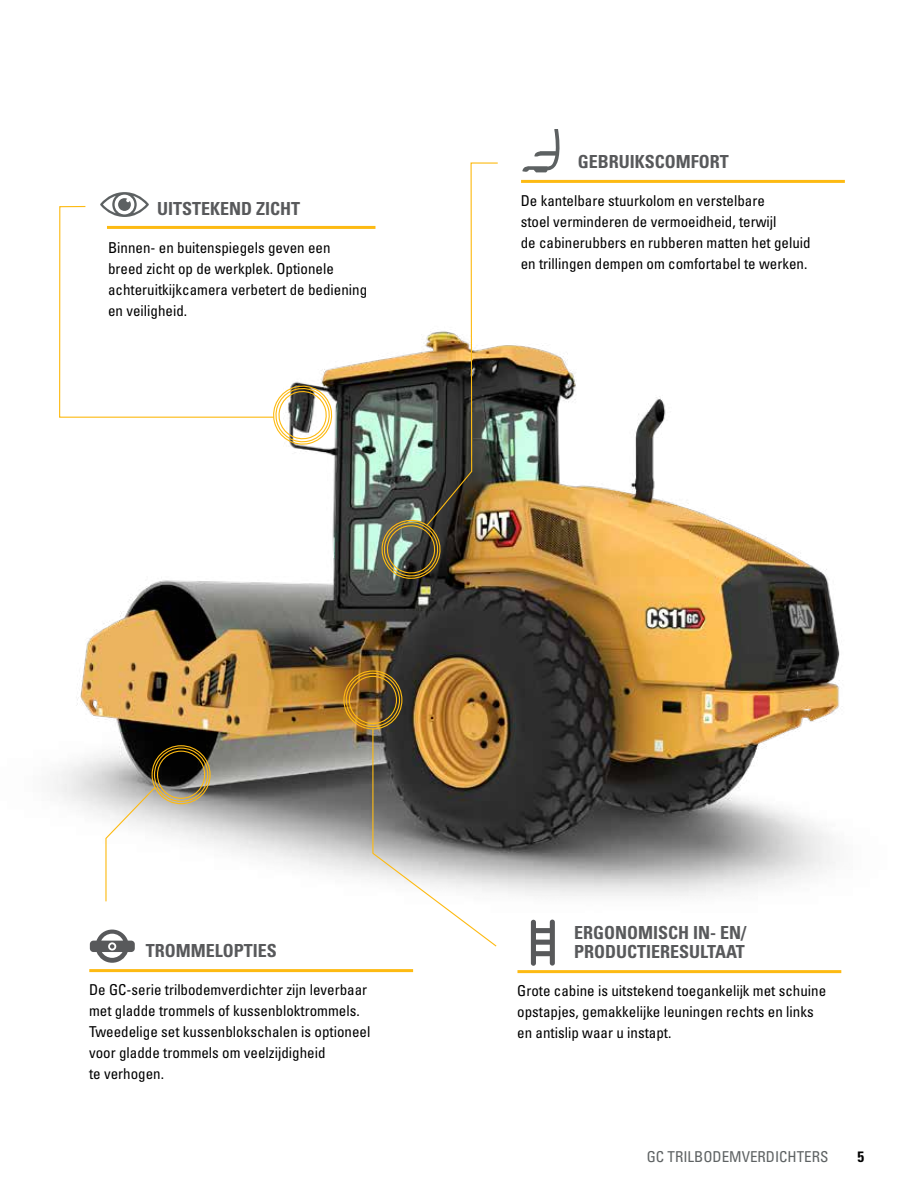
<style>
.page{position:relative;width:918px;height:1188px;background:#fff}
.page>*{position:absolute;margin:0;border:0;box-sizing:border-box;transform-origin:0 0}
.Subhead_small_gray{font:700 condensed 18px/19.5px "Univers LT Std";color:#58595b}
.Body_copy{font:condensed 15px/21px "Univers LT Std";color:#000}
.t1{font:condensed 15px "Univers LT Std";color:#5e6263}
.t2{font:700 condensed 15px "Univers LT Std";color:#000}
</style>
<div class="page">
<img style="left:54px;top:345px;width:788px;height:629px">
<div style="left:343px;top:670px;width:59px;height:59px;border:1px solid #fdba12;border-radius:50%"></div>
<div style="left:346px;top:673px;width:54px;height:54px;border:1px solid #fdba12;border-radius:50%"></div>
<div style="left:349px;top:676px;width:48px;height:48px;border:1px solid #fdba12;border-radius:50%"></div>
<svg style="left:372px;top:728px;width:126px;height:220px"></svg>
<img style="left:380px;top:162px;width:119px;height:419px">
<hr style="left:89px;top:969px;width:324px;height:3px;background:#fdba12">
<hr style="left:517px;top:970px;width:324px;height:3px;background:#fdba12">
<hr style="left:107px;top:226px;width:268px;height:3px;background:#fdba12">
<svg style="left:100px;top:192px;width:49px;height:13px"></svg>
<hr style="left:521px;top:180px;width:324px;height:3px;background:#fdba12">
<svg style="left:522px;top:129px;width:38px;height:44px"></svg>
<div style="left:152px;top:745px;width:59px;height:59px;border:1px solid #fdba12;border-radius:50%"></div>
<div style="left:154px;top:748px;width:54px;height:54px;border:1px solid #fdba12;border-radius:50%"></div>
<div style="left:157px;top:751px;width:48px;height:48px;border:1px solid #fdba12;border-radius:50%"></div>
<svg style="left:105px;top:786px;width:52px;height:117px"></svg>
<svg style="left:271px;top:383px;width:64px;height:64px"></svg>
<svg style="left:59px;top:205px;width:216px;height:213px"></svg>
<svg style="left:90px;top:930px;width:45px;height:33px"></svg>
<svg style="left:531px;top:920px;width:24px;height:46px"></svg>
<p class="Subhead_small_gray" style="left:157px;top:199px;width:145px">UITSTEKEND ZICHT</p>
<p class="Body_copy" style="left:108px;top:237px;width:261px">Binnen- en buitenspiegels geven een breed zicht op de werkplek. Optionele achteruitkijkcamera verbetert de bediening en veiligheid.</p>
<p class="Subhead_small_gray" style="left:578px;top:152px;width:153px">GEBRUIKSCOMFORT</p>
<p class="Body_copy" style="left:521px;top:190px;width:291px">De kantelbare stuurkolom en verstelbare<br>stoel verminderen de vermoeidheid, terwijl<br>de cabinerubbers en rubberen matten het geluid en trillingen dempen om comfortabel te werken.</p>
<p class="Subhead_small_gray" style="left:146px;top:941px;width:133px">TROMMELOPTIES</p>
<p class="Body_copy" style="left:89px;top:979px;width:283px">De GC-serie trilbodemverdichter zijn leverbaar met gladde trommels of kussenbloktrommels.<br>Tweedelige set kussenblokschalen is optioneel voor gladde trommels om veelzijdigheid<br>te verhogen.</p>
<p class="Subhead_small_gray" style="left:574px;top:922px;width:174px">ERGONOMISCH IN- EN/<br>PRODUCTIERESULTAAT</p>
<p class="Body_copy" style="left:517px;top:980px;width:311px">Grote cabine is uitstekend toegankelijk met schuine opstapjes, gemakkelijke leuningen rechts en links en antislip waar u instapt.</p>
<p class="t1" style="left:647px;top:1147px;width:183px">GC TRILBODEMVERDICHTERS</p>
<p class="t2" style="left:857px;top:1147px;width:8px">5</p>
</div>
